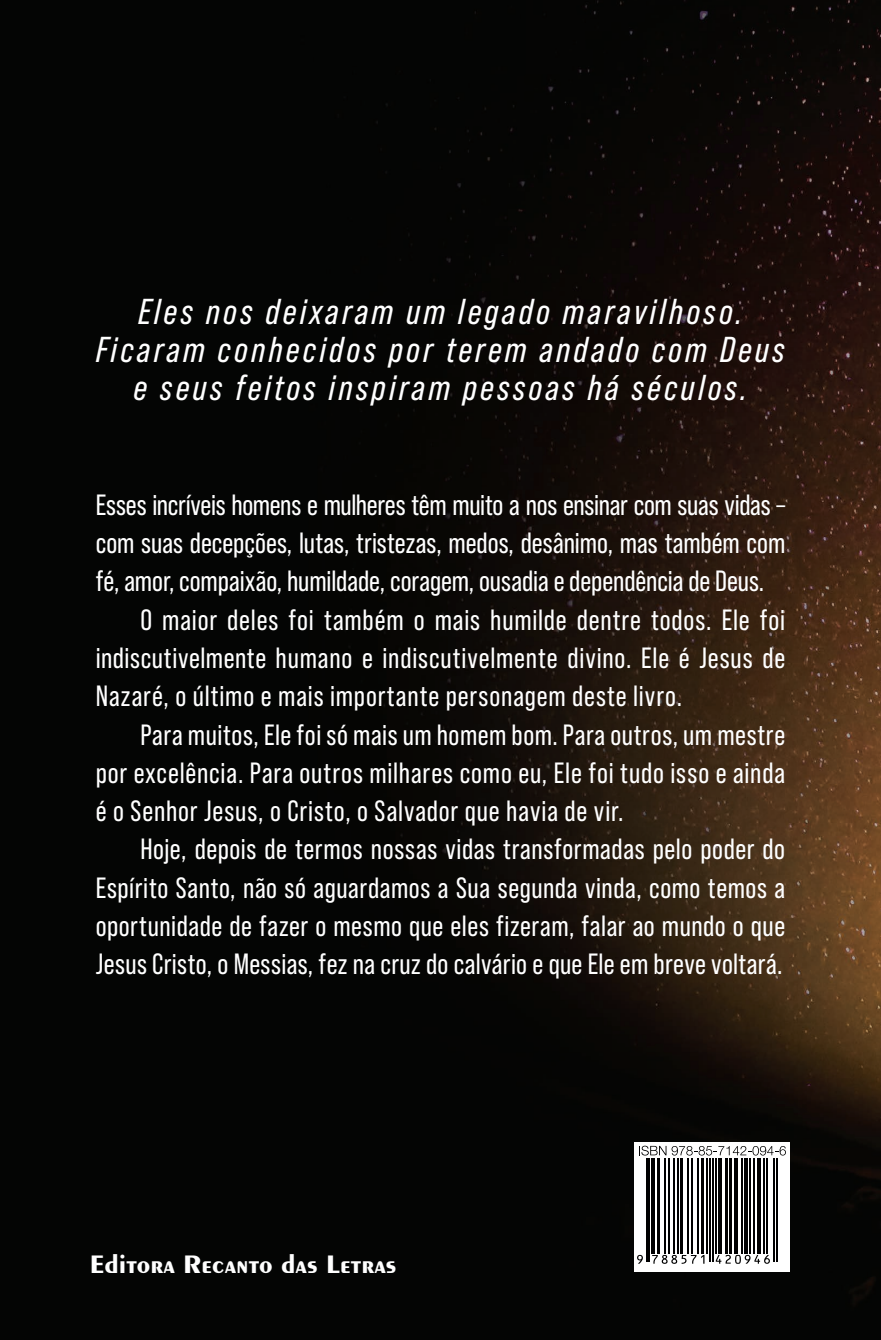
<style>
.page{position:relative;width:881px;height:1340px;background:#fff}
.page>*{position:absolute;margin:0;border:0;box-sizing:border-box;transform-origin:0 0}
.t1{font:italic 36px/38.2px "Bebas Neue Pro";letter-spacing:.1em;color:#fff;text-align:center}
.t2{font:29.25px "Bebas Neue Pro";letter-spacing:.02em;color:#fff}
.t3{font:29.25px "Bebas Neue Pro";letter-spacing:-.005em;color:#fff}
.t4{font:29.25px "Bebas Neue Pro";letter-spacing:-.01em;color:#fff}
.t5{font:29.25px "Bebas Neue Pro";color:#fff}
.t6{font:700 27px "Peignot LT Std";color:#fff}
</style>
<div class="page">
<img style="left:0;top:0;width:880px;height:1339px">
<div style="left:633px;top:1141px;width:156px;height:130px;background:#fff"></div>
<svg style="left:633px;top:1156px;width:145px;height:113px"></svg>
<hr style="left:645px;top:1158px;width:1px;height:103px;background:#000001">
<hr style="left:648px;top:1158px;width:1px;height:103px;background:#000001">
<hr style="left:651px;top:1158px;width:4px;height:95px;background:#000001">
<hr style="left:656px;top:1158px;width:3px;height:95px;background:#000001">
<hr style="left:663px;top:1158px;width:1px;height:95px;background:#000001">
<hr style="left:668px;top:1158px;width:1px;height:95px;background:#000001">
<hr style="left:673px;top:1158px;width:1px;height:95px;background:#000001">
<hr style="left:677px;top:1158px;width:1px;height:95px;background:#000001">
<hr style="left:680px;top:1158px;width:2px;height:95px;background:#000001">
<hr style="left:687px;top:1158px;width:1px;height:95px;background:#000001">
<hr style="left:691px;top:1158px;width:1px;height:95px;background:#000001">
<hr style="left:697px;top:1158px;width:1px;height:95px;background:#000001">
<hr style="left:701px;top:1158px;width:2px;height:95px;background:#000001">
<hr style="left:706px;top:1158px;width:1px;height:95px;background:#000001">
<hr style="left:709px;top:1158px;width:1px;height:103px;background:#000001">
<hr style="left:712px;top:1158px;width:1px;height:103px;background:#000001">
<hr style="left:714px;top:1158px;width:1px;height:95px;background:#000001">
<svg style="left:717px;top:1158px;width:4px;height:95px"></svg>
<hr style="left:724px;top:1158px;width:3px;height:95px;background:#000001">
<hr style="left:728px;top:1158px;width:3px;height:95px;background:#000001">
<hr style="left:734px;top:1158px;width:4px;height:95px;background:#000001">
<hr style="left:741px;top:1158px;width:1px;height:95px;background:#000001">
<svg style="left:743px;top:1158px;width:4px;height:95px"></svg>
<hr style="left:749px;top:1158px;width:1px;height:95px;background:#000001">
<hr style="left:753px;top:1158px;width:1px;height:95px;background:#000001">
<svg style="left:756px;top:1158px;width:4px;height:95px"></svg>
<hr style="left:763px;top:1158px;width:1px;height:95px;background:#000001">
<hr style="left:766px;top:1158px;width:1px;height:95px;background:#000001">
<hr style="left:772px;top:1158px;width:1px;height:103px;background:#000001">
<hr style="left:775px;top:1158px;width:1px;height:103px;background:#000001">
<svg style="left:636px;top:1254px;width:6px;height:9px"></svg>
<svg style="left:652px;top:1254px;width:52px;height:9px"></svg>
<svg style="left:715px;top:1254px;width:54px;height:9px"></svg>
<svg style="left:639px;top:1145px;width:146px;height:10px"></svg>
<p class="t1" style="left:96px;top:292px;width:690px">Eles nos deixaram um legado maravilhoso.<br>Ficaram conhecidos por terem andado com Deus e seus feitos inspiram pessoas há séculos.</p>
<p class="t4" style="left:96px;top:488px;width:690px">Esses incríveis homens e mulheres têm muito a nos ensinar com suas vidas –</p>
<p class="t5" style="left:96px;top:526px;width:690px">com suas decepções, lutas, tristezas, medos, desânimo, mas também com</p>
<p class="t3" style="left:96px;top:565px;width:669px">fé, amor, compaixão, humildade, coragem, ousadia e dependência de Deus.</p>
<p class="t2" style="left:140px;top:603px;width:646px">O maior deles foi também o mais humilde dentre todos. Ele foi</p>
<p class="t2" style="left:96px;top:641px;width:690px">indiscutivelmente humano e indiscutivelmente divino. Ele é Jesus de</p>
<p class="t2" style="left:96px;top:679px;width:587px">Nazaré, o último e mais importante personagem deste livro.</p>
<p class="t2" style="left:140px;top:718px;width:646px">Para muitos, Ele foi só mais um homem bom. Para outros, um mestre</p>
<p class="t2" style="left:96px;top:756px;width:690px">por excelência. Para outros milhares como eu, Ele foi tudo isso e ainda</p>
<p class="t2" style="left:96px;top:794px;width:529px">é o Senhor Jesus, o Cristo, o Salvador que havia de vir.</p>
<p class="t2" style="left:140px;top:832px;width:646px">Hoje, depois de termos nossas vidas transformadas pelo poder do</p>
<p class="t2" style="left:96px;top:871px;width:690px">Espírito Santo, não só aguardamos a Sua segunda vinda, como temos a</p>
<p class="t2" style="left:96px;top:909px;width:690px">oportunidade de fazer o mesmo que eles fizeram, falar ao mundo o que</p>
<p class="t2" style="left:96px;top:947px;width:687px">Jesus Cristo, o Messias, fez na cruz do calvário e que Ele em breve voltará.</p>
<p class="t6" style="left:89px;top:1248px;width:308px">Editora Recanto das Letras</p>
</div>
